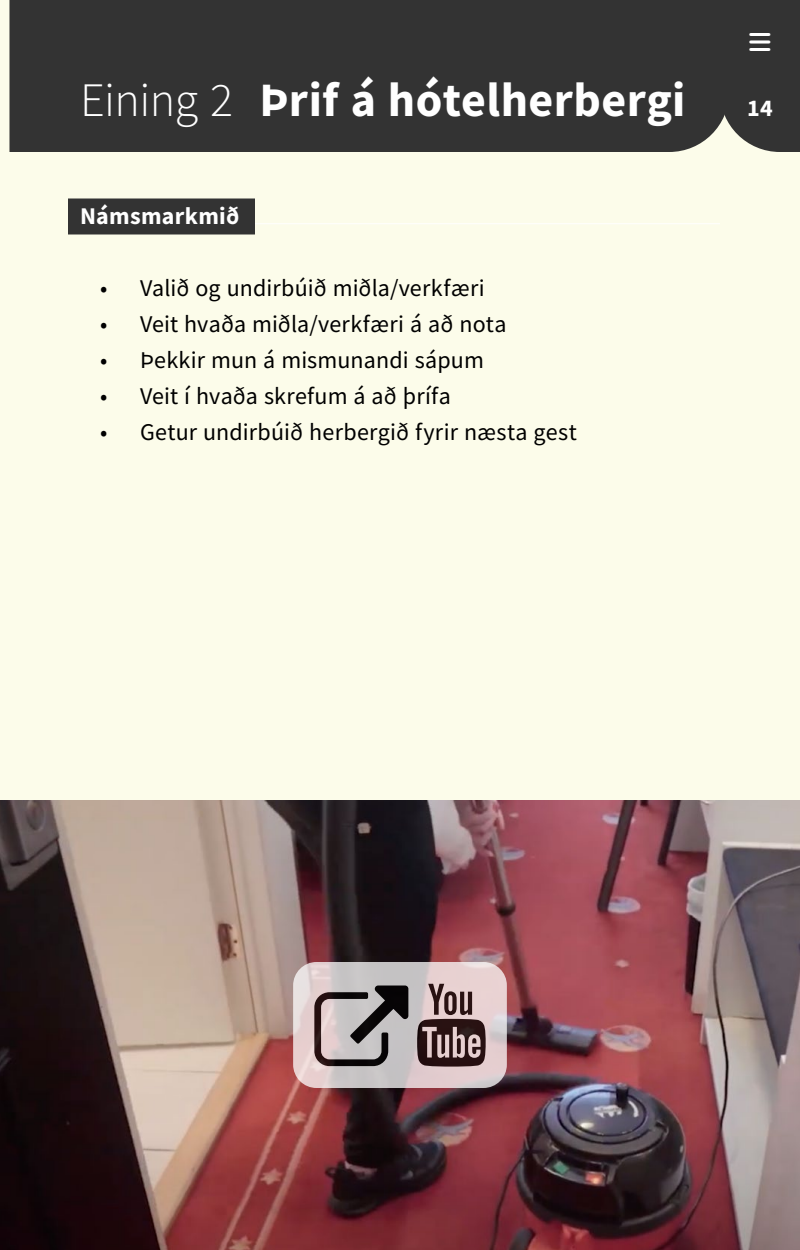
<style>
.page{position:relative;width:800px;height:1250px;background:#fcfcea}
.page>*{position:absolute;margin:0;border:0;box-sizing:border-box;transform-origin:0 0}
.t1{font:700 48px "Source Sans Pro";letter-spacing:.01em;color:#fff}
.t2{font:24px "Source Sans Pro";letter-spacing:.005em;color:#000}
.H2_Units{font:700 24px "Source Sans Pro";letter-spacing:.015em;color:#fff}
.s1{font-weight:300}
</style>
<div class="page">
<div style="left:9px;top:0;width:711px;height:152px;background:#333"></div>
<hr style="left:80px;top:224px;width:640px;height:1px;background:#fff">
<div style="left:68px;top:198px;width:187px;height:36px;background:#333"></div>
<img style="left:0;top:800px;width:800px;height:450px">
<svg style="left:293px;top:962px;width:214px;height:126px;background:#d8cbcc"></svg>
<svg style="left:417px;top:984px;width:69px;height:83px;background:#846f6f"></svg>
<svg style="left:314px;top:986px;width:94px;height:80px;background:#8b8485"></svg>
<div style="left:720px;top:0;width:80px;height:152px;background:#333"></div>
<p class="t1" style="left:80px;top:68px;width:607px"><span class="s1">Eining 2</span> Þrif á hótelherbergi</p>
<p class="H2_Units" style="left:80px;top:200px;width:161px">Námsmarkmið</p>
<p class="t2" style="left:100px;top:273px;width:386px">• Valið og undirbúið miðla/verkfæri</p>
<p class="t2" style="left:100px;top:309px;width:408px">• Veit hvaða miðla/verkfæri á að nota</p>
<p class="t2" style="left:100px;top:345px;width:385px">• Þekkir mun á mismunandi sápum</p>
<p class="t2" style="left:100px;top:381px;width:352px">• Veit í hvaða skrefum á að þrífa</p>
<p class="t2" style="left:100px;top:417px;width:478px">• Getur undirbúið herbergið fyrir næsta gest</p>
<p class="H2_Units" style="left:747px;top:92px;width:27px">14</p>
</div>
